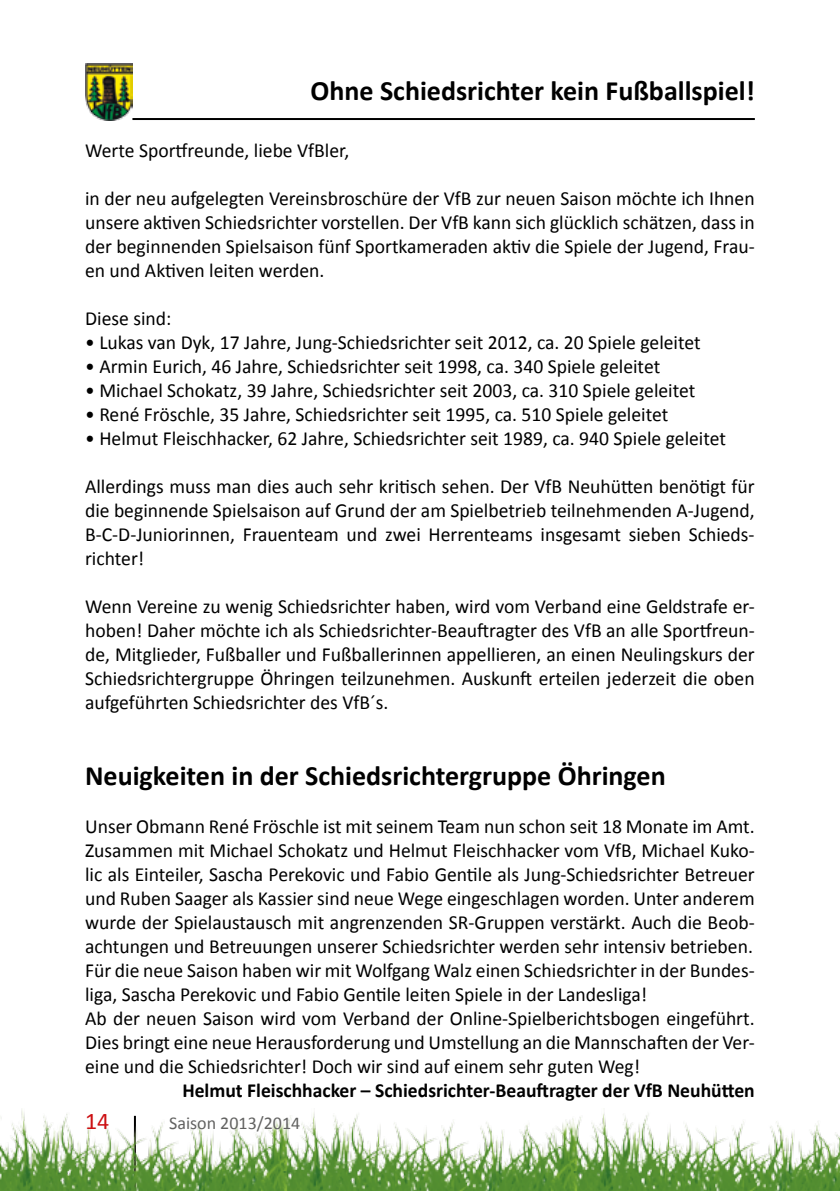
<style>
.page{position:relative;width:840px;height:1191px;background:#fff}
.page>*{position:absolute;margin:0;border:0;box-sizing:border-box;transform-origin:0 0}
.t1{font:700 28px "Calibri";color:#000}
.t2{font:24px "Calibri";color:#cd1013}
.t3{font:20px/24px "Calibri";color:#000;text-align:justify}
.t4{font:700 20px "Calibri";color:#000}
.t5{font:18px "Calibri";color:#626261}
</style>
<div class="page">
<img style="left:0;top:1110px;width:754px;height:81px">
<hr style="left:132px;top:118px;width:622px;height:2px;background:#000">
<img style="left:85px;top:63px;width:47px;height:57px">
<svg style="left:754px;top:1121px;width:85px;height:70px"></svg>
<h1 class="t1" style="left:310px;top:73px;width:445px">Ohne Schiedsrichter kein Fußballspiel!</h1>
<p class="t3" style="left:85px;top:138px;width:265px">Werte Sportfreunde, liebe VfBler,</p>
<p class="t3" style="left:85px;top:186px;width:670px">in der neu aufgelegten Vereinsbroschüre der VfB zur neuen Saison möchte ich Ihnen unsere aktiven Schiedsrichter vorstellen. Der VfB kann sich glücklich schätzen, dass in der beginnenden Spielsaison fünf Sportkameraden aktiv die Spiele der Jugend, Frau&shy;en und Aktiven leiten werden.</p>
<p class="t3" style="left:85px;top:306px;width:88px">Diese sind:</p>
<p class="t3" style="left:85px;top:330px;width:616px">• Lukas van Dyk, 17 Jahre, Jung-Schiedsrichter seit 2012, ca. 20 Spiele geleitet</p>
<p class="t3" style="left:85px;top:354px;width:576px">• Armin Eurich, 46 Jahre, Schiedsrichter seit 1998, ca. 340 Spiele geleitet</p>
<p class="t3" style="left:85px;top:378px;width:611px">• Michael Schokatz, 39 Jahre, Schiedsrichter seit 2003, ca. 310 Spiele geleitet</p>
<p class="t3" style="left:85px;top:402px;width:584px">• René Fröschle, 35 Jahre, Schiedsrichter seit 1995, ca. 510 Spiele geleitet</p>
<p class="t3" style="left:85px;top:426px;width:642px">• Helmut Fleischhacker, 62 Jahre, Schiedsrichter seit 1989, ca. 940 Spiele geleitet</p>
<p class="t3" style="left:85px;top:474px;width:670px">Allerdings muss man dies auch sehr kritisch sehen. Der VfB Neuhütten benötigt für die beginnende Spielsaison auf Grund der am Spielbetrieb teilnehmenden A-Jugend, B-C-D-Juniorinnen, Frauenteam und zwei Herrenteams insgesamt sieben Schieds&shy;richter!</p>
<p class="t3" style="left:85px;top:594px;width:670px">Wenn Vereine zu wenig Schiedsrichter haben, wird vom Verband eine Geldstrafe er&shy;hoben! Daher möchte ich als Schiedsrichter-Beauftragter des VfB an alle Sportfreun&shy;de, Mitglieder, Fußballer und Fußballerinnen appellieren, an einen Neulingskurs der Schiedsrichtergruppe Öhringen teilzunehmen. Auskunft erteilen jederzeit die oben aufgeführten Schiedsrichter des VfB´s.</p>
<h1 class="t1" style="left:85px;top:758px;width:581px">Neuigkeiten in der Schiedsrichtergruppe Öhringen</h1>
<p class="t3" style="left:85px;top:814px;width:670px;text-align:left">Unser Obmann René Fröschle ist mit seinem Team nun schon seit 18 Monate im Amt.<br>Zusammen mit Michael Schokatz und Helmut Fleischhacker vom VfB, Michael Kuko&shy;lic als Einteiler, Sascha Perekovic und Fabio Gentile als Jung-Schiedsrichter Betreuer und Ruben Saager als Kassier sind neue Wege eingeschlagen worden. Unter anderem wurde der Spielaustausch mit angrenzenden SR-Gruppen verstärkt. Auch die Beob&shy;achtungen und Betreuungen unserer Schiedsrichter werden sehr intensiv betrieben.<br>Für die neue Saison haben wir mit Wolfgang Walz einen Schiedsrichter in der Bundes&shy;liga, Sascha Perekovic und Fabio Gentile leiten Spiele in der Landesliga!<br>Ab der neuen Saison wird vom Verband der Online-Spielberichtsbogen eingeführt.<br>Dies bringt eine neue Herausforderung und Umstellung an die Mannschaften der Ver&shy;eine und die Schiedsrichter! Doch wir sind auf einem sehr guten Weg!</p>
<p class="t4" style="left:182px;top:1078px;width:573px">Helmut Fleischhacker – Schiedsrichter-Beauftragter der VfB Neuhütten</p>
<p class="t2" style="left:85px;top:1106px;width:26px">14</p>
<p class="t5" style="left:169px;top:1112px;width:133px">Saison 2013/2014</p>
</div>
